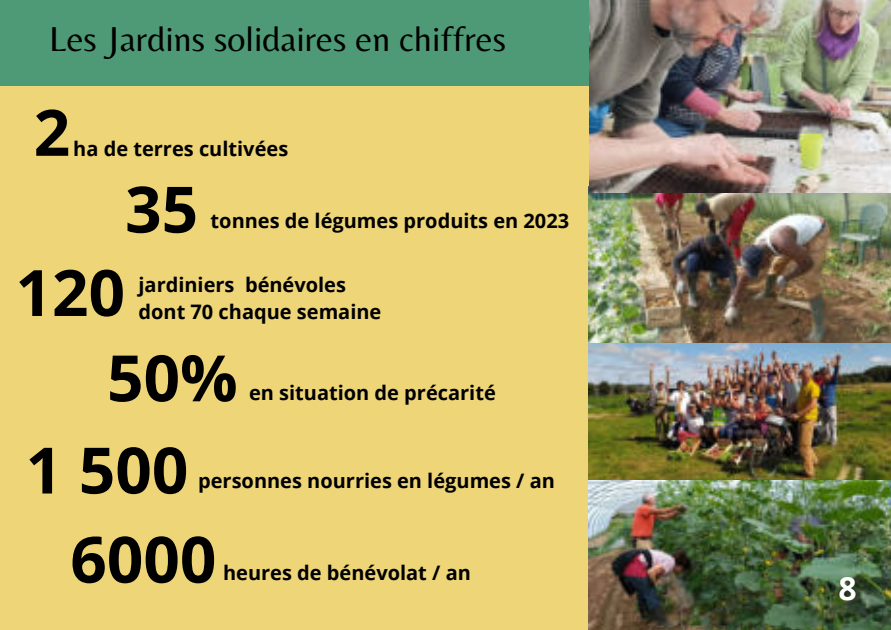
<style>
.page{position:relative;width:891px;height:630px;background:#fff}
.page>*{position:absolute;margin:0;border:0;box-sizing:border-box;transform-origin:0 0}
.t1{font:700 64px "Open Sans";color:#000}
.t2{font:36px "Belleza";color:#000}
.t3{font:700 32px "Open Sans";color:#fff}
.t4{font:700 20px/26.8px "Open Sans";color:#000}
</style>
<div class="page">
<div style="left:0;top:5px;width:891px;height:625px;background:#eed578"></div>
<img style="left:588px;top:186px;width:303px;height:158px">
<img style="left:588px;top:344px;width:303px;height:136px">
<img style="left:588px;top:480px;width:303px;height:150px">
<div style="left:0;top:0;width:600px;height:86px;background:#4f9a76"></div>
<img style="left:590px;top:0;width:301px;height:192px">
<h2 class="t2" style="left:49px;top:18px;width:459px">Les Jardins solidaires en chiffres</h2>
<h1 class="t1" style="left:34px;top:87px;width:38px">2</h1>
<p class="t4" style="left:73px;top:135px;width:216px">ha de terres cultivées</p>
<h1 class="t1" style="left:125px;top:164px;width:75px">35</h1>
<p class="t4" style="left:211px;top:207px;width:360px">tonnes de légumes produits en 2023</p>
<h1 class="t1" style="left:15px;top:248px;width:111px">120</h1>
<p class="t4" style="left:139px;top:271px;width:244px">jardiniers bénévoles dont 70 chaque semaine</p>
<h1 class="t1" style="left:107px;top:333px;width:132px">50%</h1>
<p class="t4" style="left:249px;top:379px;width:248px">en situation de précarité</p>
<h1 class="t1" style="left:26px;top:425px;width:164px">1 500</h1>
<p class="t4" style="left:198px;top:467px;width:358px">personnes nourries en légumes / an</p>
<h1 class="t1" style="left:70px;top:514px;width:148px">6000</h1>
<p class="t4" style="left:223px;top:559px;width:249px">heures de bénévolat / an</p>
<h3 class="t3" style="left:839px;top:566px;width:20px">8</h3>
</div>
